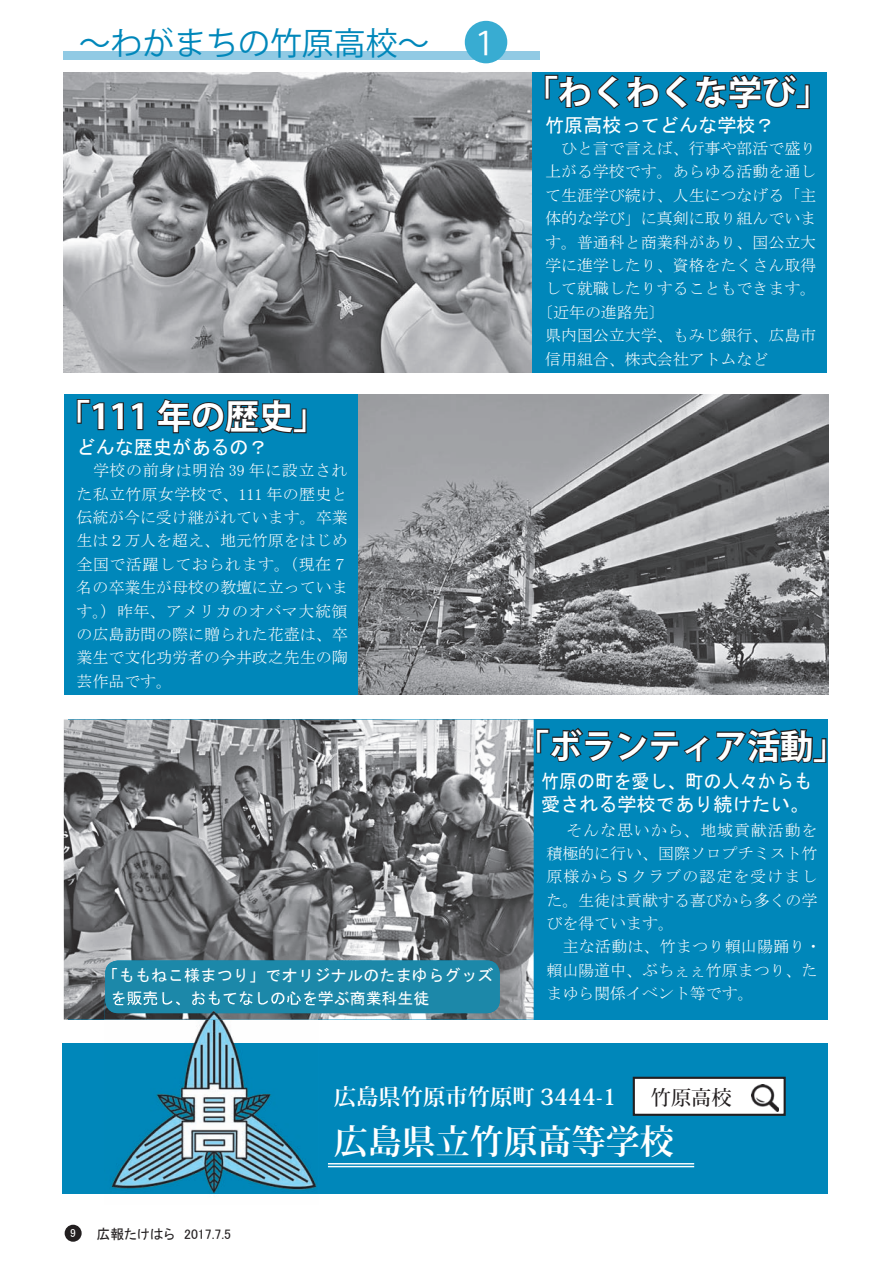
<style>
.page{position:relative;width:893px;height:1263px;background:#fff}
.page>*{position:absolute;margin:0;border:0;box-sizing:border-box;transform-origin:0 0}
.t1{font:700 34.05px "Koz Go Pro";color:#fff}
.t2{font:700 34.05px "Koz Min Pro";color:#fff}
.t3{font:31.95px "Koz Go Pro";color:#0087ba}
.t4{font:31.95px "Koz Go Pro";color:#fff}
.t5{font:700 22.35px "Koz Min Pro";color:#fff}
.t6{font:500 20.25px "Koz Min Pro";color:#231f20}
.t7{font:19.2px/23.4px "MS Gothic";color:#fff;scale:.94 1}
.t8{font:19.2px "MS Gothic";color:#fff}
.t9{font:15.9px/23.4px "MS Mincho";color:#fff;text-align:justify}
.t10{font:15.9px/23.4px "MS Gothic";letter-spacing:.02em;color:#fff}
.t11{font:13.8px "MS P Gothic";color:#231f20}
.t12{font:11.7px "MS P Gothic";color:#fff}
.s1{font-family:"Koz Min Pro"}
</style>
<div class="page">
<div style="left:65px;top:1225px;width:17px;height:17px;background:#231f20;border-radius:50%"></div>
<div style="left:68px;top:719px;width:759px;height:300px;background:#0087ba"></div>
<div style="left:65px;top:394px;width:762px;height:301px;background:#0087ba"></div>
<div style="left:72px;top:72px;width:755px;height:301px;background:#0087ba"></div>
<img style="left:64px;top:72px;width:467px;height:301px">
<img style="left:359px;top:394px;width:469px;height:301px">
<img style="left:64px;top:719px;width:470px;height:300px">
<svg style="left:544px;top:74px;width:266px;height:36px"></svg>
<svg style="left:76px;top:399px;width:68px;height:32px"></svg>
<svg style="left:156px;top:398px;width:151px;height:36px"></svg>
<svg style="left:535px;top:534px;width:292px;height:230px"></svg>
<div style="left:64px;top:52px;width:476px;height:8px;background:#91cae4"></div>
<div style="left:465px;top:21px;width:42px;height:42px;background:#38acd2;border-radius:50%"></div>
<div style="left:105px;top:960px;width:395px;height:53px;background:#1c88a9;border-radius:13px"></div>
<div style="left:63px;top:1043px;width:765px;height:150px;background:#0087ba"></div>
<hr style="left:328px;top:1163px;width:366px;height:1px;background:#fff">
<hr style="left:328px;top:1166px;width:366px;height:1px;background:#fff">
<img style="left:105px;top:1013px;width:213px;height:181px">
<img style="left:105px;top:1001px;width:210px;height:12px">
<img style="left:113px;top:998px;width:204px;height:7px">
<img style="left:105px;top:1043px;width:213px;height:150px">
<div style="left:634px;top:1078px;width:151px;height:37px;background:#fff"></div>
<div style="left:633px;top:1077px;width:153px;height:39px;border:2px solid #231f20"></div>
<img style="left:752px;top:1084px;width:27px;height:27px">
<h2 class="t3" style="left:79px;top:23px;width:352px">～わがまちの竹原高校~</h2>
<h2 class="t4" style="left:469px;top:23px;width:33px">１</h2>
<h1 class="t1" style="left:56px;top:395px;width:272px">「111 年の歴史「</h1>
<p class="t8" style="left:77px;top:437px;width:193px">どんな歴史があるの?</p>
<p class="t9" style="left:77px;top:459px;width:273px">　学校の前身は明治 39 年に設立された私立竹原女学校で、111 年の歴史と伝統が今に受け継がれています。卒業生は２万人を超え、地元竹原をはじめ全国で活躍しておられます。（現在７名の卒業生が母校の教壇に立っています。）昨年、アメリカのオバマ大統領の広島訪問の際に贈られた花壺は、卒業生で文化功労者の<span class="s1">今</span>井政之先生の陶芸作品です。</p>
<p class="t10" style="left:111px;top:963px;width:384px;text-indent:-8px">「ももねこ様まつり」でオリジナルのたまゆらグッズを販売し、おもてなしの心を学ぶ商業科生徒</p>
<h1 class="t1" style="left:524px;top:70px;width:308px">「わくわくな学び「</h1>
<p class="t8" style="left:545px;top:115px;width:231px">竹原高校ってどんな学校?</p>
<p class="t9" style="left:545px;top:137px;width:273px">　ひと言で言えば、行事や部活で盛り</p>
<p class="t9" style="left:545px;top:160px;width:273px">上がる学校です。あらゆる活動を通し</p>
<p class="t9" style="left:545px;top:183px;width:273px">て生涯学び続け、人生につなげる「主</p>
<p class="t9" style="left:545px;top:207px;width:273px">体的な学び」に真剣に取り組んでいま</p>
<p class="t9" style="left:545px;top:230px;width:273px">す。普通科と商業科があり、国公立大</p>
<p class="t9" style="left:545px;top:254px;width:273px">学に進学したり、資格をたくさん取得</p>
<p class="t9" style="left:545px;top:277px;width:273px">して就職したりすることもできます。</p>
<p class="t9" style="left:537px;top:300px;width:129px">〔近年の進路先〔</p>
<p class="t9" style="left:545px;top:324px;width:273px">県内国公立大学、もみじ銀行、広島市</p>
<p class="t9" style="left:545px;top:347px;width:225px">信用組合、株式会社アトムなど</p>
<h1 class="t1" style="left:516px;top:724px;width:331px">「ボランティア活動「</h1>
<p class="t7" style="left:541px;top:769px;width:290px">竹原の町を愛し、町の人々からも愛される学校であり続けたい。</p>
<p class="t9" style="left:546px;top:818px;width:277px;text-align:left;text-indent:20px">そんな思いから、地域貢献活動を積極的に行い、国際ソロプチミスト竹原様からＳクラブの認定を受けました。生徒は貢献する喜びから多くの学びを得ています。<br>　主な活動は、竹まつり賴山陽踊り・賴山陽道中、ぶちぇぇ竹原まつり、たまゆら関係イベント等です。</p>
<p class="t12" style="left:70px;top:1227px;width:7px">9</p>
<p class="t11" style="left:97px;top:1227px;width:80px">広報たけはら</p>
<p class="t11" style="left:184px;top:1227px;width:49px">2017.7.5</p>
<h3 class="t5" style="left:334px;top:1080px;width:284px">広島県竹原市竹原町 3444-1</h3>
<h1 class="t2" style="left:334px;top:1117px;width:342px">広島県立竹原高等学校</h1>
<p class="t6" style="left:651px;top:1083px;width:82px">竹原高校</p>
</div>
